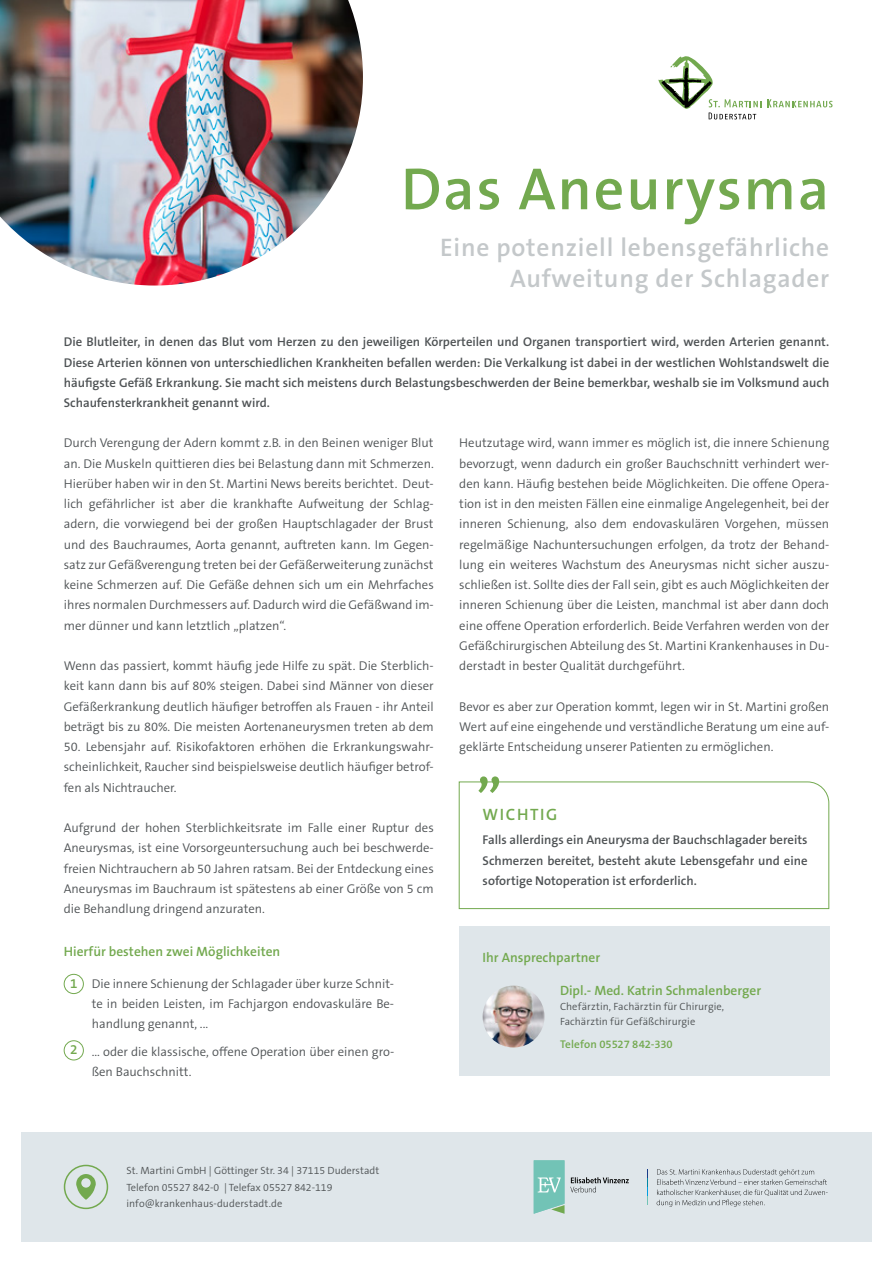
<style>
.page{position:relative;width:893px;height:1263px;background:#fff}
.page>*{position:absolute;margin:0;border:0;box-sizing:border-box;transform-origin:0 0}
.t1{font:600 60px "The Sans B6";letter-spacing:.03em;color:#73a94f}
.t2{font:600 25.5px/30.6px "The Sans B6";letter-spacing:.03em;color:#c4c8ca;text-align:right}
.t3{font:600 16.5px "The Sans B6";letter-spacing:.1em;color:#73a94f}
.t4{font:600 13.5px "The Sans B6";color:#73a94f}
.t5{font:300 12.75px/20.2px "The Sans B4";color:#4f5355;text-align:justify}
.t6{font:600 12.75px/20.2px "The Sans B6";color:#4f5355;text-align:justify}
.t7{font:600 11.25px "The Sans B6";letter-spacing:.005em;color:#73a94f}
.t8{font:300 10.5px/16.5px "The Sans B4";color:#4f5355}
</style>
<div class="page">
<div style="left:21px;top:1132px;width:851px;height:110px;background:#dfe6ea"></div>
<svg style="left:76px;top:1174px;width:20px;height:26px"></svg>
<div style="left:64px;top:1165px;width:44px;height:44px;border:2px solid #73a94f;border-radius:50%"></div>
<svg style="left:647px;top:1169px;width:1px;height:36px"></svg>
<svg style="left:657px;top:1169px;width:171px;height:38px;background:#ccd3d6"></svg>
<svg style="left:534px;top:1160px;width:30px;height:54px;background:#83c8bb"></svg>
<svg style="left:570px;top:1177px;width:59px;height:15px"></svg>
<img style="left:0;top:0;width:363px;height:286px">
<svg style="left:767px;top:99px;width:65px;height:8px"></svg>
<svg style="left:658px;top:56px;width:103px;height:63px"></svg>
<svg style="left:458px;top:781px;width:372px;height:128px"></svg>
<svg style="left:478px;top:776px;width:24px;height:17px"></svg>
<div style="left:64px;top:974px;width:20px;height:20px;border:1px solid #73a94f;border-radius:50%"></div>
<div style="left:64px;top:1040px;width:20px;height:20px;border:1px solid #73a94f;border-radius:50%"></div>
<div style="left:459px;top:927px;width:370px;height:149px;background:#dfe6ea"></div>
<img style="left:483px;top:985px;width:62px;height:62px;border-radius:31px">
<h1 class="t1" style="left:401px;top:157px;width:430px">Das Aneurysma</h1>
<h2 class="t2" style="left:440px;top:233px;width:391px">Eine potenziell lebensgefährliche<br>Aufweitung der Schlagader</h2>
<p class="t6" style="left:64px;top:332px;width:767px">Die Blutleiter, in denen das Blut vom Herzen zu den jeweiligen Körperteilen und Organen transportiert wird, werden Arterien genannt.<br>Diese Arterien können von unterschiedlichen Krankheiten befallen werden: Die Verkalkung ist dabei in der westlichen Wohlstandswelt die häufigste Gefäß Erkrankung. Sie macht sich meistens durch Belastungsbeschwerden der Beine bemerkbar, weshalb sie im Volksmund auch Schaufensterkrankheit genannt wird.</p>
<p class="t5" style="left:64px;top:433px;width:371px">Durch Verengung der Adern kommt z.B. in den Beinen weniger Blut an. Die Muskeln quittieren dies bei Belastung dann mit Schmerzen.<br>Hierüber haben wir in den St. Martini News bereits berichtet. Deut&shy;lich gefährlicher ist aber die krankhafte Aufweitung der Schlag&shy;adern, die vorwiegend bei der großen Hauptschlagader der Brust und des Bauchraumes, Aorta genannt, auftreten kann. Im Gegen&shy;satz zur Gefäßverengung treten bei der Gefäßerweiterung zunächst keine Schmerzen auf. Die Gefäße dehnen sich um ein Mehrfaches ihres normalen Durchmessers auf. Dadurch wird die Gefäßwand im&shy;mer dünner und kann letztlich „platzen“.</p>
<p class="t5" style="left:64px;top:656px;width:371px">Wenn das passiert, kommt häufig jede Hilfe zu spät. Die Sterblich&shy;keit kann dann bis auf 80% steigen. Dabei sind Männer von dieser Gefäßerkrankung deutlich häufiger betroffen als Frauen - ihr Anteil beträgt bis zu 80%. Die meisten Aortenaneurysmen treten ab dem</p>
<p class="t5" style="left:64px;top:737px;width:371px">50. Lebensjahr auf. Risikofaktoren erhöhen die Erkrankungswahr&shy;scheinlichkeit, Raucher sind beispielsweise deutlich häufiger betrof&shy;fen als Nichtraucher.</p>
<p class="t5" style="left:64px;top:818px;width:371px">Aufgrund der hohen Sterblichkeitsrate im Falle einer Ruptur des Aneurysmas, ist eine Vorsorgeuntersuchung auch bei beschwerde&shy;freien Nichtrauchern ab 50 Jahren ratsam. Bei der Entdeckung eines Aneurysmas im Bauchraum ist spätestens ab einer Größe von 5 cm die Behandlung dringend anzuraten.</p>
<p class="t4" style="left:64px;top:944px;width:218px">Hierfür bestehen zwei Möglichkeiten</p>
<p class="t5" style="left:92px;top:974px;width:304px">Die innere Schienung der Schlagader über kurze Schnit&shy;te in beiden Leisten, im Fachjargon endovaskuläre Be&shy;handlung genannt, ...</p>
<p class="t5" style="left:92px;top:1042px;width:304px">... oder die klassische, offene Operation über einen gro&shy;ßen Bauchschnitt.</p>
<p class="t4" style="left:70px;top:976px;width:9px">1</p>
<p class="t4" style="left:70px;top:1042px;width:9px">2</p>
<p class="t5" style="left:459px;top:433px;width:371px">Heutzutage wird, wann immer es möglich ist, die innere Schienung bevorzugt, wenn dadurch ein großer Bauchschnitt verhindert wer&shy;den kann. Häufig bestehen beide Möglichkeiten. Die offene Opera&shy;tion ist in den meisten Fällen eine einmalige Angelegenheit, bei der inneren Schienung, also dem endovaskulären Vorgehen, müssen regelmäßige Nachuntersuchungen erfolgen, da trotz der Behand&shy;lung ein weiteres Wachstum des Aneurysmas nicht sicher auszu&shy;schließen ist. Sollte dies der Fall sein, gibt es auch Möglichkeiten der inneren Schienung über die Leisten, manchmal ist aber dann doch eine offene Operation erforderlich. Beide Verfahren werden von der Gefäßchirurgischen Abteilung des St. Martini Krankenhauses in Du&shy;derstadt in bester Qualität durchgeführt.</p>
<p class="t5" style="left:459px;top:696px;width:371px">Bevor es aber zur Operation kommt, legen wir in St. Martini großen Wert auf eine eingehende und verständliche Beratung um eine auf&shy;geklärte Entscheidung unserer Patienten zu ermöglichen.</p>
<p class="t3" style="left:483px;top:806px;width:76px">WICHTIG</p>
<p class="t6" style="left:483px;top:830px;width:326px">Falls allerdings ein Aneurysma der Bauchschlagader bereits Schmerzen bereitet, besteht akute Lebensgefahr und eine sofortige Notoperation ist erforderlich.</p>
<p class="t4" style="left:483px;top:950px;width:119px">Ihr Ansprechpartner</p>
<p class="t4" style="left:560px;top:983px;width:203px">Dipl.- Med. Katrin Schmalenberger</p>
<p class="t8" style="left:560px;top:999px;width:166px;line-height:15px">Chefärztin, Fachärztin für Chirurgie,<br>Fachärztin für Gefäßchirurgie</p>
<p class="t7" style="left:560px;top:1038px;width:114px">Telefon 05527 842-330</p>
<p class="t8" style="left:126px;top:1163px;width:254px">St. Martini GmbH | Göttinger Str. 34 | 37115 Duderstadt<br>Telefon 05527 842-0 | Telefax 05527 842-119 info@krankenhaus-duderstadt.de</p>
</div>
